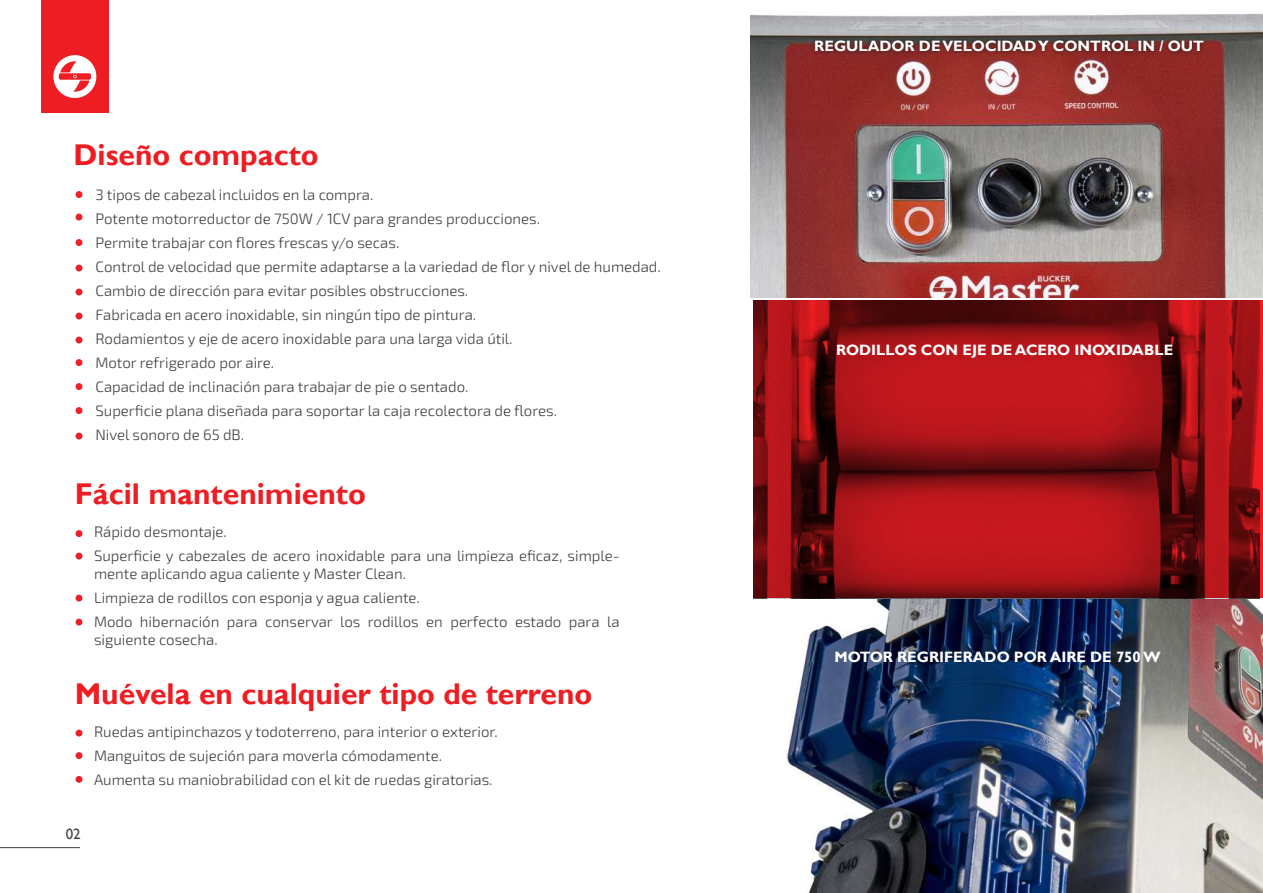
<style>
.page{position:relative;width:1263px;height:893px;background:#fff}
.page>*{position:absolute;margin:0;border:0;box-sizing:border-box;transform-origin:0 0}
.t1{font:700 30px "Gill Sans";color:#ee1d23}
.t2{font:300 15px/24px "Exo 2";color:#3e3e3f}
.t3{font:700 15px "Gill Sans";color:#fff}
.t4{font:15px "Gill Sans";color:#423f45}
</style>
<div class="page">
<div style="left:76px;top:191px;width:6px;height:7px;background:#ee1f29;border-radius:50%"></div>
<svg style="left:76px;top:214px;width:6px;height:6px"></svg>
<svg style="left:76px;top:265px;width:6px;height:6px"></svg>
<svg style="left:76px;top:313px;width:6px;height:6px"></svg>
<svg style="left:76px;top:337px;width:6px;height:6px"></svg>
<div style="left:76px;top:359px;width:6px;height:7px;background:#ee1f29;border-radius:50%"></div>
<svg style="left:76px;top:289px;width:6px;height:6px"></svg>
<div style="left:76px;top:383px;width:6px;height:7px;background:#ee1f29;border-radius:50%"></div>
<div style="left:76px;top:407px;width:6px;height:7px;background:#ee1f29;border-radius:50%"></div>
<div style="left:76px;top:239px;width:6px;height:7px;background:#ee1f29;border-radius:50%"></div>
<div style="left:76px;top:530px;width:6px;height:7px;background:#ee1f29;border-radius:50%"></div>
<svg style="left:76px;top:553px;width:6px;height:6px"></svg>
<svg style="left:76px;top:595px;width:6px;height:6px"></svg>
<svg style="left:76px;top:619px;width:6px;height:6px"></svg>
<svg style="left:76px;top:730px;width:6px;height:6px"></svg>
<div style="left:76px;top:752px;width:6px;height:7px;background:#ee1f29;border-radius:50%"></div>
<svg style="left:76px;top:433px;width:6px;height:6px"></svg>
<div style="left:76px;top:776px;width:6px;height:7px;background:#ee1f29;border-radius:50%"></div>
<div style="left:41px;top:0;width:67px;height:113px;background:#ee1d23"></div>
<svg style="left:53px;top:55px;width:43px;height:43px"></svg>
<hr style="left:0;top:847px;width:80px;height:1px;background:#3e3e3f">
<img style="left:754px;top:598px;width:509px;height:295px">
<svg style="left:754px;top:300px;width:509px;height:298px;background:#951116"></svg>
<img style="left:751px;top:13px;width:512px;height:285px">
<img style="left:802px;top:32px;width:413px;height:34px">
<h1 class="t1" style="left:74px;top:137px;width:247px">Diseño compacto</h1>
<p class="t2" style="left:95px;top:182px;width:567px">3 tipos de cabezal incluidos en la compra.<br>Potente motorreductor de 750W / 1CV para grandes producciones.<br>Permite trabajar con flores frescas y/o secas.<br>Control de velocidad que permite adaptarse a la variedad de flor y nivel de humedad.<br>Cambio de dirección para evitar posibles obstrucciones.<br>Fabricada en acero inoxidable, sin ningún tipo de pintura.<br>Rodamientos y eje de acero inoxidable para una larga vida útil.<br>Motor refrigerado por aire.<br>Capacidad de inclinación para trabajar de pie o sentado.<br>Superficie plana diseñada para soportar la caja recolectora de flores.<br>Nivel sonoro de 65 dB.</p>
<h1 class="t1" style="left:75px;top:477px;width:293px">Fácil mantenimiento</h1>
<p class="t2" style="left:94px;top:519px;width:527px">Rápido desmontaje.<br>Superficie y cabezales de acero inoxidable para una limpieza eficaz, simple-</p>
<p class="t2" style="left:94px;top:561px;width:527px">mente aplicando agua caliente y Master Clean.<br>Limpieza de rodillos con esponja y agua caliente.<br>Modo hibernación para conservar los rodillos en perfecto estado para la</p>
<p class="t2" style="left:94px;top:627px;width:125px">siguiente cosecha.</p>
<h1 class="t1" style="left:75px;top:676px;width:519px">Muévela en cualquier tipo de terreno</h1>
<p class="t2" style="left:94px;top:719px;width:405px">Ruedas antipinchazos y todoterreno, para interior o exterior.<br>Manguitos de sujeción para moverla cómodamente.<br>Aumenta su maniobrabilidad con el kit de ruedas giratorias.</p>
<p class="t4" style="left:66px;top:825px;width:16px">02</p>
<p class="t3" style="left:814px;top:37px;width:391px">REGULADOR DE VELOCIDAD Y CONTROL IN / OUT</p>
<p class="t3" style="left:836px;top:341px;width:339px">RODILLOS CON EJE DE ACERO INOXIDABLE</p>
<p class="t3" style="left:834px;top:648px;width:328px">MOTOR REGRIFERADO POR AIRE DE 750 W</p>
</div>
